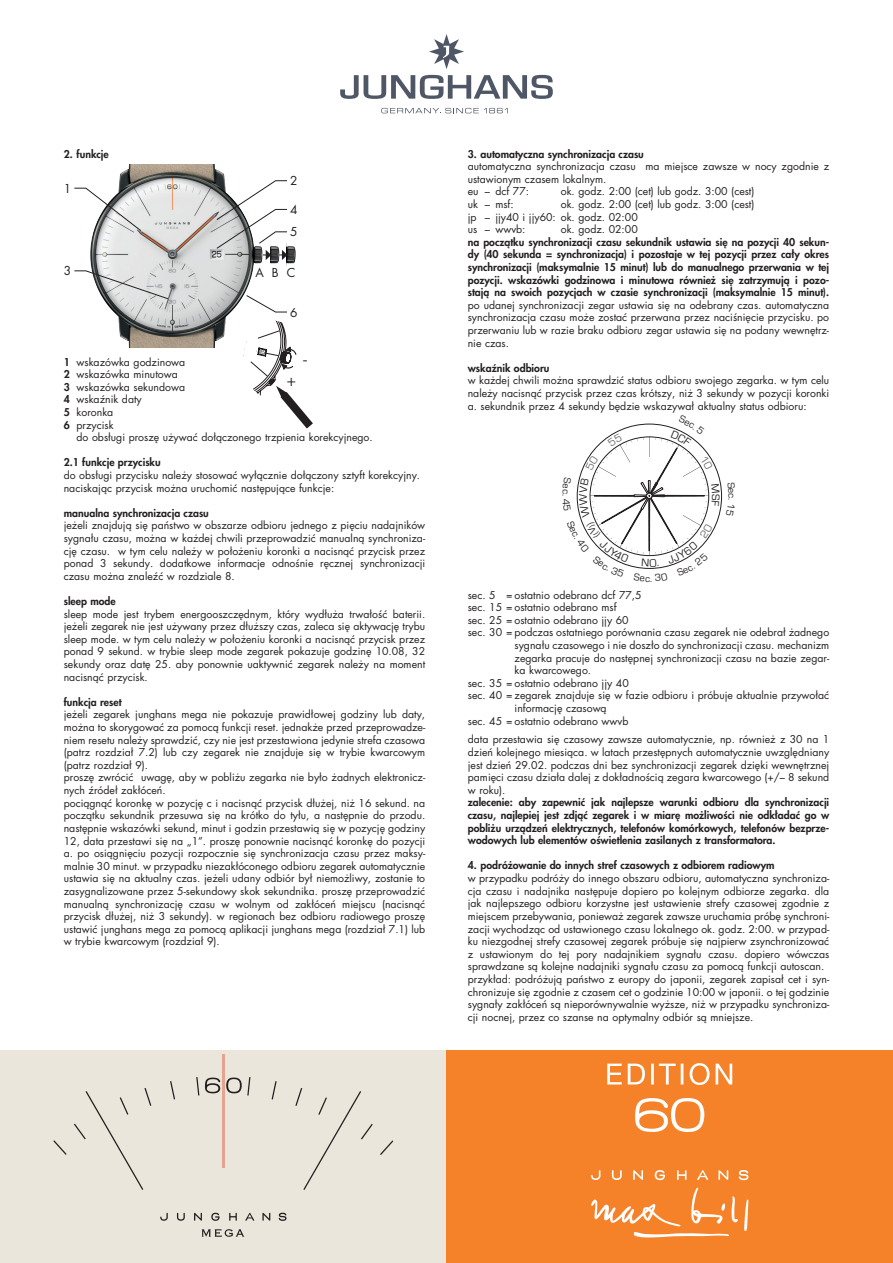
<style>
.page{position:relative;width:893px;height:1263px;background:#fff}
.page>*{position:absolute;margin:0;border:0;box-sizing:border-box;transform-origin:0 0}
.t1{font:15.3px "Myriad";color:#231f20}
.t2{font:12px/22.4px "Futura LT Pro";color:#231f20}
.t3{font:10.5px/12.6px "Futura LT Pro";color:#231f20}
.t4{font:800 10.5px/12.6px "Futura LT Pro";color:#231f20;text-align:justify}
.s1{font-weight:800}
</style>
<div class="page">
<div style="left:0;top:1050px;width:893px;height:213px;background:#ebe6db"></div>
<div style="left:446px;top:1050px;width:447px;height:213px;background:#f58229"></div>
<svg style="left:429px;top:34px;width:35px;height:35px"></svg>
<svg style="left:340px;top:75px;width:213px;height:24px"></svg>
<svg style="left:381px;top:108px;width:127px;height:5px"></svg>
<svg style="left:612px;top:1170px;width:10px;height:10px"></svg>
<svg style="left:591px;top:1170px;width:9px;height:10px"></svg>
<svg style="left:718px;top:1170px;width:10px;height:10px"></svg>
<svg style="left:633px;top:1170px;width:10px;height:10px"></svg>
<svg style="left:677px;top:1170px;width:9px;height:10px"></svg>
<svg style="left:739px;top:1170px;width:9px;height:10px"></svg>
<svg style="left:697px;top:1170px;width:11px;height:10px"></svg>
<svg style="left:655px;top:1170px;width:10px;height:10px"></svg>
<svg style="left:744px;top:1199px;width:4px;height:32px"></svg>
<svg style="left:591px;top:1188px;width:147px;height:49px"></svg>
<svg style="left:635px;top:1098px;width:69px;height:34px"></svg>
<svg style="left:607px;top:1063px;width:125px;height:22px"></svg>
<svg style="left:196px;top:1077px;width:3px;height:18px"></svg>
<svg style="left:170px;top:1081px;width:5px;height:18px"></svg>
<svg style="left:53px;top:1140px;width:14px;height:15px"></svg>
<svg style="left:380px;top:1140px;width:13px;height:15px"></svg>
<svg style="left:272px;top:1081px;width:5px;height:18px"></svg>
<hr style="left:222px;top:1054px;width:2px;height:114px;background:#e7a38d">
<svg style="left:177px;top:1213px;width:8px;height:8px"></svg>
<svg style="left:160px;top:1213px;width:8px;height:8px"></svg>
<svg style="left:262px;top:1213px;width:8px;height:8px"></svg>
<svg style="left:194px;top:1213px;width:8px;height:8px"></svg>
<svg style="left:229px;top:1213px;width:8px;height:8px"></svg>
<svg style="left:279px;top:1213px;width:7px;height:8px"></svg>
<svg style="left:245px;top:1213px;width:9px;height:8px"></svg>
<svg style="left:211px;top:1213px;width:9px;height:8px"></svg>
<svg style="left:74px;top:1088px;width:77px;height:102px"></svg>
<svg style="left:295px;top:1088px;width:78px;height:102px"></svg>
<svg style="left:202px;top:1229px;width:42px;height:8px"></svg>
<svg style="left:205px;top:1077px;width:15px;height:16px"></svg>
<svg style="left:226px;top:1077px;width:24px;height:18px"></svg>
<img style="left:86px;top:165px;width:176px;height:183px">
<img style="left:270px;top:260px;width:9px;height:4px">
<img style="left:287px;top:246px;width:9px;height:18px">
<svg style="left:243px;top:320px;width:70px;height:108px"></svg>
<svg style="left:74px;top:188px;width:68px;height:44px"></svg>
<svg style="left:216px;top:180px;width:72px;height:80px"></svg>
<svg style="left:246px;top:295px;width:41px;height:18px"></svg>
<svg style="left:74px;top:270px;width:95px;height:29px"></svg>
<svg style="left:576px;top:423px;width:144px;height:146px"></svg>
<p class="t4" style="left:64px;top:147px;width:47px">2. funkcje</p>
<p class="t2" style="left:64px;top:177px;width:9px">1</p>
<p class="t2" style="left:290px;top:170px;width:9px">2</p>
<p class="t2" style="left:290px;top:198px;width:9px">4<br>5</p>
<p class="t2" style="left:64px;top:260px;width:9px">3</p>
<p class="t2" style="left:255px;top:261px;width:42px">A B C</p>
<p class="t2" style="left:290px;top:301px;width:9px">6</p>
<p class="t3" style="left:64px;top:355px;width:123px"><span class="s1">1</span> wskazówka godzinowa<br><span class="s1">2</span> wskazówka minutowa<br><span class="s1">3</span> wskazówka sekundowa<br><span class="s1">4</span> wskaźnik daty<br><span class="s1">5</span> koronka<br><span class="s1">6</span> przycisk</p>
<p class="t3" style="left:77px;top:431px;width:298px">do obsługi proszę używać dołączonego trzpienia korekcyjnego.</p>
<p class="t4" style="left:64px;top:456px;width:98px">2.1 funkcje przycisku</p>
<p class="t3" style="left:64px;top:469px;width:358px">do obsługi przycisku należy stosować wyłącznie dołączony sztyft korekcyjny. naciskając przycisk można uruchomić następujące funkcje:</p>
<p class="t4" style="left:64px;top:506px;width:147px">manualna synchronizacja czasu</p>
<p class="t3" style="left:64px;top:519px;width:363px;text-align:justify">jeżeli znajdują się państwo w obszarze odbioru jednego z pięciu nadajników sygnału czasu, można w każdej chwili przeprowadzić manualną synchroniza&shy;cję czasu. w tym celu należy w położeniu koronki a nacisnąć przycisk przez ponad 3 sekundy. dodatkowe informacje odnośnie ręcznej synchronizacji czasu można znaleźć w rozdziale 8.</p>
<p class="t4" style="left:64px;top:594px;width:53px">sleep mode</p>
<p class="t3" style="left:64px;top:607px;width:363px;text-align:justify">sleep mode jest trybem energooszczędnym, który wydłuża trwałość baterii. jeżeli zegarek nie jest używany przez dłuższy czas, zaleca się aktywację trybu sleep mode. w tym celu należy w położeniu koronki a nacisnąć przycisk przez ponad 9 sekund. w trybie sleep mode zegarek pokazuje godzinę 10.08, 32 sekundy oraz datę 25. aby ponownie uaktywnić zegarek należy na moment nacisnąć przycisk.</p>
<p class="t4" style="left:64px;top:695px;width:59px">funkcja reset</p>
<p class="t3" style="left:64px;top:708px;width:363px">jeżeli zegarek junghans mega nie pokazuje prawidłowej godziny lub daty, można to skorygować za pomocą funkcji reset. jednakże przed przeprowadze&shy;niem resetu należy sprawdzić, czy nie jest przestawiona jedynie strefa czasowa (patrz rozdział 7.2) lub czy zegarek nie znajduje się w trybie kwarcowym (patrz rozdział 9).<br>proszę zwrócić uwagę, aby w pobliżu zegarka nie było żadnych elektronicz&shy;nych źródeł zakłóceń.<br>pociągnąć koronkę w pozycję c i nacisnąć przycisk dłużej, niż 16 sekund. na początku sekundnik przesuwa się na krótko do tyłu, a następnie do przodu. następnie wskazówki sekund, minut i godzin przestawią się w pozycję godziny 12, data przestawi się na „1”. proszę ponownie nacisnąć koronkę do pozycji a. po osiągnięciu pozycji rozpocznie się synchronizacja czasu przez maksy&shy;malnie 30 minut. w przypadku niezakłóconego odbioru zegarek automatycznie ustawia się na aktualny czas. jeżeli udany odbiór był niemożliwy, zostanie to zasygnalizowane przez 5-sekundowy skok sekundnika. proszę przeprowadzić manualną synchronizację czasu w wolnym od zakłóceń miejscu (nacisnąć przycisk dłużej, niż 3 sekundy). w regionach bez odbioru radiowego proszę ustawić junghans mega za pomocą aplikacji junghans mega (rozdział 7.1) lub w trybie kwarcowym (rozdział 9).</p>
<h1 class="t1" style="left:303px;top:352px;width:6px">-</h1>
<h1 class="t1" style="left:287px;top:373px;width:11px">+</h1>
<p class="t4" style="left:468px;top:147px;width:178px">3. automatyczna synchronizacja czasu</p>
<p class="t3" style="left:468px;top:160px;width:363px">automatyczna synchronizacja czasu ma miejsce zawsze w nocy zgodnie z ustawionym czasem lokalnym.<br>eu – dcf 77:</p>
<p class="t3" style="left:561px;top:185px;width:195px">ok. godz. 2:00 (cet) lub godz. 3:00 (cest)</p>
<p class="t3" style="left:468px;top:198px;width:48px">uk – msf:</p>
<p class="t3" style="left:468px;top:198px;width:288px;text-indent:93px">ok. godz. 2:00 (cet) lub godz. 3:00 (cest) jp – jjy40 i jjy60: ok. godz. 02:00<br>us – wwvb:</p>
<p class="t3" style="left:561px;top:223px;width:79px">ok. godz. 02:00</p>
<p class="t4" style="left:468px;top:235px;width:363px">na początku synchronizacji czasu sekundnik ustawia się na pozycji 40 sekun&shy;dy (40 sekunda = synchronizacja) i pozostaje w tej pozycji przez cały okres synchronizacji (maksymalnie 15 minut) lub do manualnego przerwania w tej pozycji. wskazówki godzinowa i minutowa również się zatrzymują i pozo&shy;stają na swoich pozycjach w czasie synchronizacji (maksymalnie 15 minut).</p>
<p class="t3" style="left:468px;top:298px;width:363px;text-align:justify">po udanej synchronizacji zegar ustawia się na odebrany czas. automatyczna synchronizacja czasu może zostać przerwana przez naciśnięcie przycisku. po przerwaniu lub w razie braku odbioru zegar ustawia się na podany wewnętrz&shy;nie czas.</p>
<p class="t4" style="left:468px;top:361px;width:83px">wskaźnik odbioru</p>
<p class="t3" style="left:468px;top:374px;width:363px;text-align:justify">w każdej chwili można sprawdzić status odbioru swojego zegarka. w tym celu należy nacisnąć przycisk przez czas krótszy, niż 3 sekundy w pozycji koronki a. sekundnik przez 4 sekundy będzie wskazywał aktualny status odbioru:</p>
<p class="t3" style="left:468px;top:588px;width:175px">sec. 5 = ostatnio odebrano dcf 77,5</p>
<p class="t3" style="left:468px;top:601px;width:150px">sec. 15 = ostatnio odebrano msf</p>
<p class="t3" style="left:468px;top:613px;width:162px">sec. 25 = ostatnio odebrano jjy 60</p>
<p class="t3" style="left:468px;top:626px;width:363px">sec. 30 = podczas ostatniego porównania czasu zegarek nie odebrał żadnego</p>
<p class="t3" style="left:515px;top:639px;width:316px">sygnału czasowego i nie doszło do synchronizacji czasu. mechanizm</p>
<p class="t3" style="left:515px;top:651px;width:316px">zegarka pracuje do następnej synchronizacji czasu na bazie zegar-</p>
<p class="t3" style="left:515px;top:664px;width:78px">ka kwarcowego.</p>
<p class="t3" style="left:468px;top:676px;width:162px">sec. 35 = ostatnio odebrano jjy 40</p>
<p class="t3" style="left:468px;top:689px;width:363px">sec. 40 = zegarek znajduje się w fazie odbioru i próbuje aktualnie przywołać</p>
<p class="t3" style="left:515px;top:702px;width:94px">informację czasową</p>
<p class="t3" style="left:468px;top:714px;width:162px">sec. 45 = ostatnio odebrano wwvb</p>
<p class="t3" style="left:468px;top:733px;width:363px;text-align:justify">data przestawia się czasowy zawsze automatycznie, np. również z 30 na 1 dzień kolejnego miesiąca. w latach przestępnych automatycznie uwzględniany jest dzień 29.02. podczas dni bez synchronizacji zegarek dzięki wewnętrznej pamięci czasu działa dalej z dokładnością zegara kwarcowego (+/– 8 sekund w roku).</p>
<p class="t4" style="left:468px;top:796px;width:363px">zalecenie: aby zapewnić jak najlepsze warunki odbioru dla synchronizacji czasu, najlepiej jest zdjąć zegarek i w miarę możliwości nie odkładać go w pobliżu urządzeń elektrycznych, telefonów komórkowych, telefonów bezprze&shy;wodowych lub elementów oświetlenia zasilanych z transformatora.</p>
<p class="t4" style="left:468px;top:859px;width:308px">4. podróżowanie do innych stref czasowych z odbiorem radiowym</p>
<p class="t3" style="left:468px;top:872px;width:363px">w przypadku podróży do innego obszaru odbioru, automatyczna synchroniza&shy;cja czasu i nadajnika następuje dopiero po kolejnym odbiorze zegarka. dla jak najlepszego odbioru korzystne jest ustawienie strefy czasowej zgodnie z miejscem przebywania, ponieważ zegarek zawsze uruchamia próbę synchroni&shy;zacji wychodząc od ustawionego czasu lokalnego ok. godz. 2:00. w przypad&shy;ku niezgodnej strefy czasowej zegarek próbuje się najpierw zsynchronizować z ustawionym do tej pory nadajnikiem sygnału czasu. dopiero wówczas sprawdzane są kolejne nadajniki sygnału czasu za pomocą funkcji autoscan. przykład: podróżują państwo z europy do japonii, zegarek zapisał cet i syn&shy;chronizuje się zgodnie z czasem cet o godzinie 10:00 w japonii. o tej godzinie sygnały zakłóceń są nieporównywalnie wyższe, niż w przypadku synchroniza&shy;cji nocnej, przez co szanse na optymalny odbiór są mniejsze.</p>
</div>
